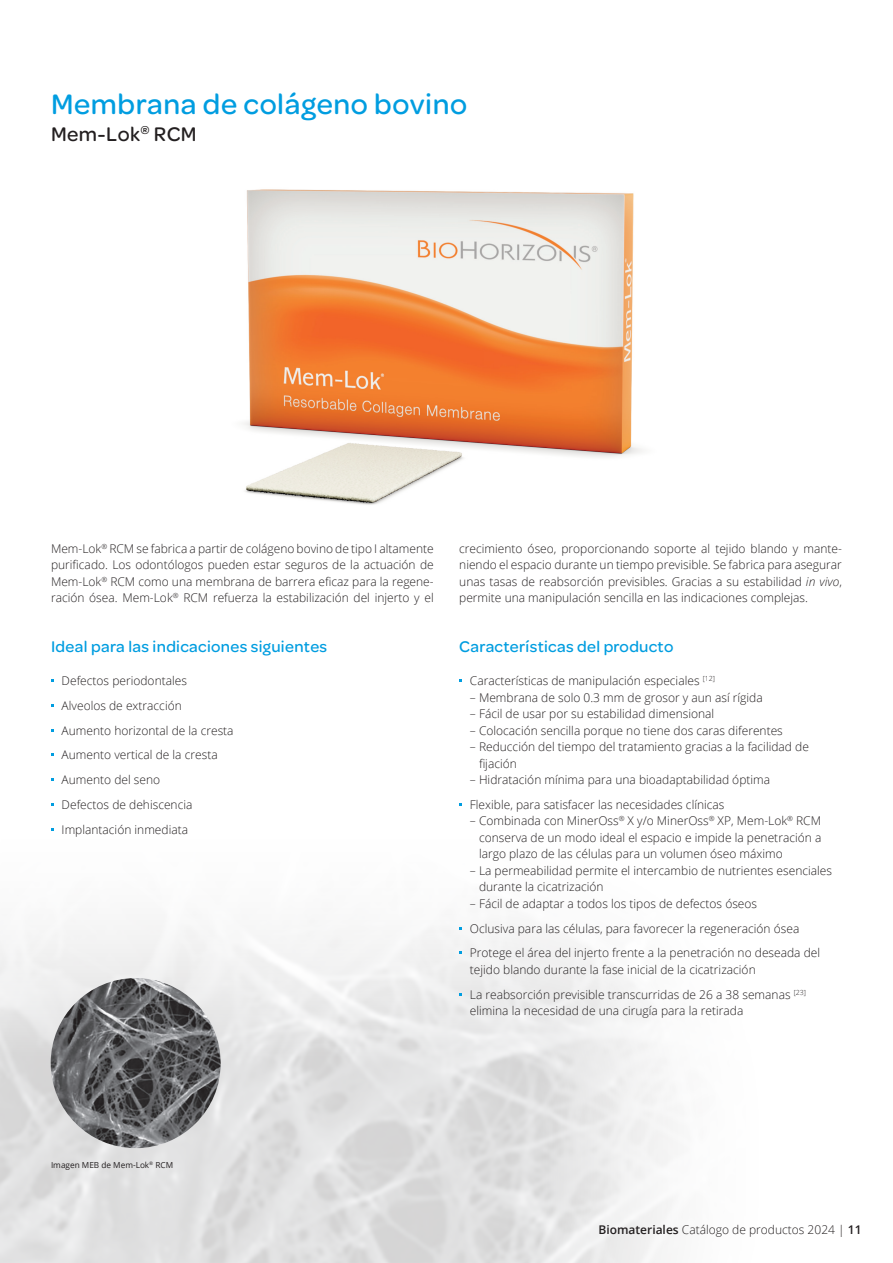
<style>
.page{position:relative;width:893px;height:1263px;background:#fff}
.page>*{position:absolute;margin:0;border:0;box-sizing:border-box;transform-origin:0 0}
.t1{font:500 30px "Omnes";letter-spacing:.02em;color:#009de0}
.t2{font:500 21px "Omnes";letter-spacing:.02em;color:#231f20}
.t3{font:500 16.5px "Omnes";letter-spacing:.02em;color:#009de0}
.t4{font:300 12px/16.5px "Open Sans";color:#231f20}
.t5{font:8.25px "Open Sans";color:#231f20}
.s1{font-style:italic}
.s2{font-weight:600}
</style>
<div class="page">
<img style="left:0;top:830px;width:673px;height:433px">
<img style="left:243px;top:189px;width:400px;height:316px">
<img style="left:51px;top:978px;width:170px;height:170px;border-radius:85px">
<h1 class="t1" style="left:51px;top:83px;width:418px">Membrana de colágeno bovino</h1>
<h2 class="t2" style="left:51px;top:119px;width:147px">Mem-Lok<sup>®</sup> RCM</h2>
<p class="t4" style="left:51px;top:540px;width:384px;text-align:justify">Mem-Lok<sup>®</sup> RCM se fabrica a partir de colágeno bovino de tipo I altamente purificado. Los odontólogos pueden estar seguros de la actuación de Mem-Lok<sup>®</sup> RCM como una membrana de barrera eficaz para la regene&shy;ración ósea. Mem-Lok<sup>®</sup> RCM refuerza la estabilización del injerto y el</p>
<p class="t4" style="left:459px;top:540px;width:384px;text-align:justify">crecimiento óseo, proporcionando soporte al tejido blando y mante&shy;niendo el espacio durante un tiempo previsible. Se fabrica para asegurar unas tasas de reabsorción previsibles. Gracias a su estabilidad <span class="s1">in vivo</span>, permite una manipulación sencilla en las indicaciones complejas.</p>
<h3 class="t3" style="left:51px;top:635px;width:278px">Ideal para las indicaciones siguientes</h3>
<p class="t4" style="left:62px;top:668px;width:174px;line-height:24.8px">Defectos periodontales<br>Alveolos de extracción<br>Aumento horizontal de la cresta<br>Aumento vertical de la cresta<br>Aumento del seno<br>Defectos de dehiscencia<br>Implantación inmediata</p>
<p class="t5" style="left:51px;top:1159px;width:124px">Imagen MEB de Mem-Lok<sup>®</sup> RCM</p>
<h3 class="t3" style="left:459px;top:635px;width:216px">Características del producto</h3>
<p class="t4" style="left:470px;top:672px;width:247px">Características de manipulación especiales <sup>[12]</sup></p>
<p class="t4" style="left:470px;top:688px;width:294px">– Membrana de solo 0.3 mm de grosor y aun así rígida</p>
<p class="t4" style="left:470px;top:705px;width:246px">– Fácil de usar por su estabilidad dimensional</p>
<p class="t4" style="left:470px;top:721px;width:314px">– Colocación sencilla porque no tiene dos caras diferentes</p>
<p class="t4" style="left:479px;top:738px;width:331px;text-indent:-9px">– Reducción del tiempo del tratamiento gracias a la facilidad de fijación</p>
<p class="t4" style="left:470px;top:767px;width:302px;line-height:24.8px">– Hidratación mínima para una bioadaptabilidad óptima<br>Flexible, para satisfacer las necesidades clínicas</p>
<p class="t4" style="left:479px;top:812px;width:344px;text-align:justify;text-indent:-9px">– Combinada con MinerOss<sup>®</sup> X y/o MinerOss<sup>®</sup> XP, Mem-Lok<sup>®</sup> RCM conserva de un modo ideal el espacio e impide la penetración a largo plazo de las células para un volumen óseo máximo</p>
<p class="t4" style="left:479px;top:862px;width:355px;text-indent:-9px">– La permeabilidad permite el intercambio de nutrientes esenciales durante la cicatrización</p>
<p class="t4" style="left:470px;top:891px;width:352px;line-height:24.8px">– Fácil de adaptar a todos los tipos de defectos óseos<br>Oclusiva para las células, para favorecer la regeneración ósea<br>Protege el área del injerto frente a la penetración no deseada del</p>
<p class="t4" style="left:470px;top:957px;width:338px;line-height:24.8px">tejido blando durante la fase inicial de la cicatrización<br>La reabsorción previsible transcurridas de 26 a 38 semanas <sup>[23]</sup></p>
<p class="t4" style="left:470px;top:1002px;width:275px">elimina la necesidad de una cirugía para la retirada</p>
<p class="t4" style="left:598px;top:1221px;width:265px"><span class="s2">Biomateriales</span> Catálogo de productos 2024 | <span class="s2">11</span></p>
</div>
